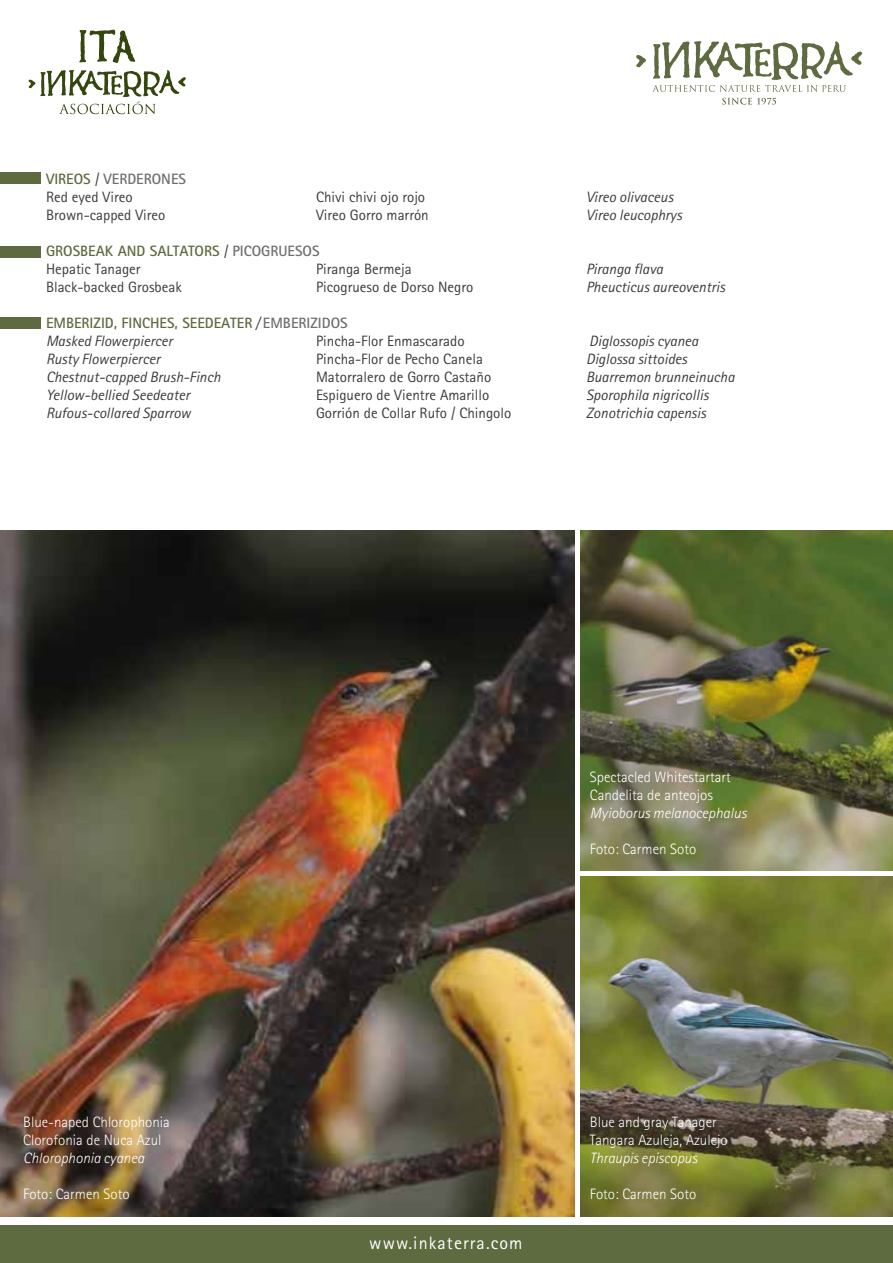
<style>
.page{position:relative;width:893px;height:1263px;background:#fff}
.page>*{position:absolute;margin:0;border:0;box-sizing:border-box;transform-origin:0 0}
.t1{font:18px "Rotis Sans Serif";letter-spacing:.06em;color:#fff}
.t2{font:15px/18px "Rotis Sans Serif";color:#3c3c3b}
.t3{font:italic 15px "Rotis Sans Serif";color:#3c3c3b}
.t4{font:300 15px/18px "Rotis Sans Serif";color:#fff}
.t5{font:700 15px/18px "Rotis Sans Serif";color:#5e6a40}
.t6{font:italic 300 15px "Rotis Sans Serif";color:#fff}
.s1{font-weight:700;color:#5e6a40}
.s2{font-weight:700;color:#706f6f}
.s3{font-weight:400;color:#3c3c3b}
.s4{color:#706f6f}
.s5{font-weight:400;font-style:italic;color:#3c3c3b}
</style>
<div class="page">
<div style="left:0;top:172px;width:40px;height:12px;background:#5e6a40"></div>
<div style="left:0;top:246px;width:40px;height:12px;background:#5e6a40"></div>
<div style="left:0;top:317px;width:40px;height:12px;background:#5e6a40"></div>
<div style="left:0;top:1225px;width:893px;height:38px;background:#5e6a40"></div>
<svg style="left:79px;top:30px;width:56px;height:33px"></svg>
<svg style="left:28px;top:70px;width:158px;height:44px"></svg>
<img style="left:0;top:531px;width:575px;height:685px">
<img style="left:580px;top:531px;width:313px;height:339px">
<img style="left:580px;top:876px;width:313px;height:340px">
<svg style="left:722px;top:98px;width:54px;height:7px"></svg>
<svg style="left:636px;top:41px;width:226px;height:51px"></svg>
<p class="t2" style="left:46px;top:170px;width:142px"><span class="s1">VIREOS</span> / <span class="s2">VERDERONES<br></span>Red eyed Vireo</p>
<p class="t2" style="left:316px;top:188px;width:111px">Chivi chivi ojo rojo</p>
<p class="t3" style="left:586px;top:188px;width:89px">Vireo olivaceus</p>
<p class="t2" style="left:46px;top:206px;width:121px">Brown-capped Vireo</p>
<p class="t2" style="left:316px;top:206px;width:114px">Vireo Gorro marrón</p>
<p class="t3" style="left:586px;top:206px;width:97px">Vireo leucophrys</p>
<p class="t5" style="left:46px;top:241px;width:275px">GROSBEAK AND SALTATORS <span class="s3">/</span> <span class="s4">PICOGRUESOS<br></span><span class="s3">Hepatic Tanager</span></p>
<p class="t2" style="left:316px;top:260px;width:97px">Piranga Bermeja</p>
<p class="t3" style="left:586px;top:260px;width:78px">Piranga flava</p>
<p class="t2" style="left:46px;top:278px;width:137px">Black-backed Grosbeak</p>
<p class="t2" style="left:316px;top:278px;width:159px">Picogrueso de Dorso Negro</p>
<p class="t3" style="left:586px;top:278px;width:140px">Pheucticus aureoventris</p>
<p class="t5" style="left:46px;top:313px;width:303px">EMBERIZID, FINCHES, SEEDEATER <span class="s5">/</span> <span class="s4">EMBERIZIDOS<br></span><span class="s5">Masked Flowerpiercer</span></p>
<p class="t2" style="left:316px;top:332px;width:150px">Pincha-Flor Enmascarado</p>
<p class="t3" style="left:589px;top:332px;width:111px">Diglossopis cyanea</p>
<p class="t3" style="left:46px;top:350px;width:116px">Rusty Flowerpiercer</p>
<p class="t2" style="left:316px;top:350px;width:168px">Pincha-Flor de Pecho Canela</p>
<p class="t3" style="left:586px;top:350px;width:103px">Diglossa sittoides</p>
<p class="t3" style="left:46px;top:368px;width:176px">Chestnut-capped Brush-Finch</p>
<p class="t2" style="left:316px;top:368px;width:177px">Matorralero de Gorro Castaño</p>
<p class="t3" style="left:586px;top:368px;width:150px">Buarremon brunneinucha</p>
<p class="t3" style="left:46px;top:386px;width:145px">Yellow-bellied Seedeater</p>
<p class="t2" style="left:316px;top:386px;width:175px">Espiguero de Vientre Amarillo</p>
<p class="t3" style="left:586px;top:386px;width:124px">Sporophila nigricollis</p>
<p class="t3" style="left:46px;top:404px;width:146px">Rufous-collared Sparrow</p>
<p class="t2" style="left:316px;top:404px;width:197px">Gorrión de Collar Rufo / Chingolo</p>
<p class="t3" style="left:586px;top:404px;width:121px">Zonotrichia capensis</p>
<p class="t4" style="left:23px;top:1113px;width:148px">Blue-naped Chlorophonia<br>Clorofonia de Nuca Azul</p>
<p class="t6" style="left:23px;top:1149px;width:123px">Chlorophonia cyanea</p>
<p class="t4" style="left:23px;top:1185px;width:108px">Foto: Carmen Soto</p>
<p class="t4" style="left:590px;top:768px;width:143px">Spectacled Whitestartart<br>Candelita de anteojos</p>
<p class="t6" style="left:590px;top:804px;width:158px">Myioborus melanocephalus</p>
<p class="t4" style="left:590px;top:840px;width:108px">Foto: Carmen Soto</p>
<p class="t1" style="left:369px;top:1232px;width:155px">www.inkaterra.com</p>
<p class="t4" style="left:590px;top:1113px;width:139px">Blue and gray Tanager<br>Tangara Azuleja, Azulejo</p>
<p class="t6" style="left:590px;top:1149px;width:109px">Thraupis episcopus</p>
<p class="t4" style="left:590px;top:1185px;width:108px">Foto: Carmen Soto</p>
</div>
